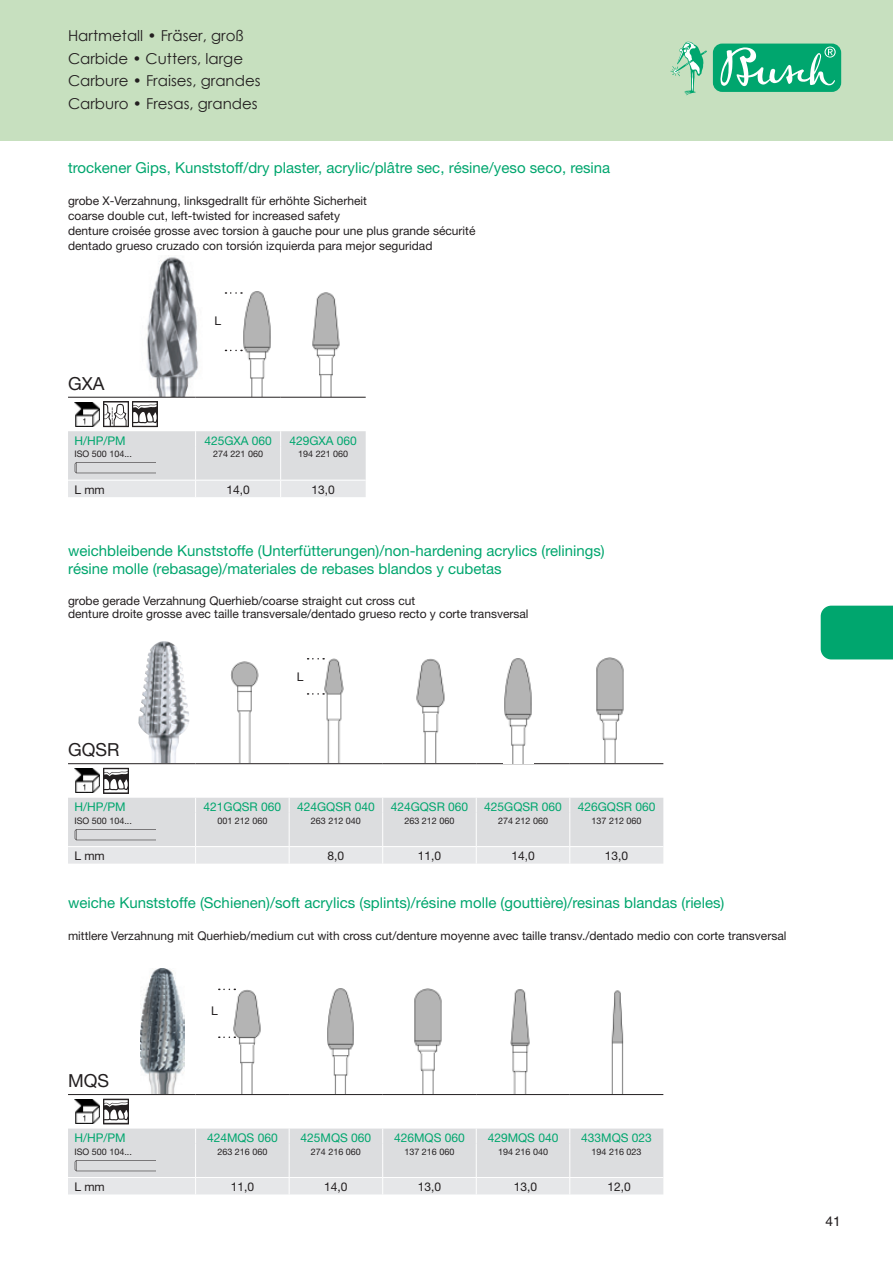
<style>
.page{position:relative;width:893px;height:1263px;background:#fff}
.page>*{position:absolute;margin:0;border:0;box-sizing:border-box;transform-origin:0 0}
.t1{font:18px "Helvetica Neue";color:#231f20}
.t2{font:15px/18px "Helvetica Neue";color:#00a66e}
.t3{font:15px/22.5px "Century Gothic";color:#231f20}
.t4{font:13.5px "Helvetica";color:#231f20}
.t5{font:12px/14.9px "Helvetica Neue";color:#231f20}
.t6{font:12px "Helvetica Neue";color:#00a66e}
.t7{font:9px "Helvetica Neue";color:#231f20}
</style>
<div class="page">
<div style="left:0;top:0;width:893px;height:140px;background:#c7e0bf"></div>
<div style="left:821px;top:606px;width:72px;height:53px;background:#00a66e"></div>
<div style="left:713px;top:44px;width:128px;height:48px;background:#00a66e;border-radius:9px"></div>
<svg style="left:720px;top:47px;width:116px;height:39px"></svg>
<svg style="left:670px;top:41px;width:37px;height:54px"></svg>
<img style="left:131px;top:255px;width:85px;height:142px">
<img style="left:243px;top:291px;width:30px;height:106px">
<img style="left:310px;top:292px;width:33px;height:105px">
<svg style="left:225px;top:292px;width:17px;height:2px"></svg>
<svg style="left:68px;top:431px;width:298px;height:66px;background:#dfe0e2"></svg>
<hr style="left:68px;top:480px;width:128px;height:1px;background:#fff">
<hr style="left:196px;top:480px;width:85px;height:1px;background:#fff">
<hr style="left:281px;top:480px;width:85px;height:1px;background:#fff">
<hr style="left:68px;top:397px;width:128px;height:1px;background:#231f20">
<hr style="left:196px;top:397px;width:85px;height:1px;background:#231f20">
<hr style="left:281px;top:397px;width:85px;height:1px;background:#231f20">
<img style="left:75px;top:402px;width:25px;height:24px">
<img style="left:105px;top:403px;width:22px;height:22px">
<div style="left:103px;top:401px;width:26px;height:26px;border:1px solid #231f20"></div>
<img style="left:134px;top:404px;width:22px;height:20px">
<div style="left:132px;top:401px;width:26px;height:26px;border:1px solid #231f20"></div>
<img style="left:74px;top:459px;width:81px;height:15px">
<img style="left:140px;top:641px;width:24px;height:71px">
<img style="left:323px;top:658px;width:21px;height:105px">
<img style="left:416px;top:658px;width:29px;height:105px">
<img style="left:596px;top:657px;width:28px;height:106px">
<svg style="left:308px;top:693px;width:16px;height:2px"></svg>
<img style="left:230px;top:661px;width:29px;height:102px">
<svg style="left:68px;top:798px;width:595px;height:66px;background:#dfe0e2"></svg>
<hr style="left:68px;top:846px;width:128px;height:1px;background:#fff">
<hr style="left:196px;top:846px;width:93px;height:1px;background:#fff">
<hr style="left:289px;top:846px;width:94px;height:1px;background:#fff">
<hr style="left:383px;top:846px;width:93px;height:1px;background:#fff">
<hr style="left:476px;top:846px;width:94px;height:1px;background:#fff">
<hr style="left:570px;top:846px;width:93px;height:1px;background:#fff">
<hr style="left:68px;top:763px;width:128px;height:1px;background:#231f20">
<hr style="left:196px;top:763px;width:93px;height:1px;background:#231f20">
<hr style="left:289px;top:763px;width:94px;height:1px;background:#231f20">
<hr style="left:383px;top:763px;width:93px;height:1px;background:#231f20">
<hr style="left:476px;top:763px;width:94px;height:1px;background:#231f20">
<hr style="left:570px;top:763px;width:93px;height:1px;background:#231f20">
<img style="left:75px;top:769px;width:25px;height:24px">
<img style="left:105px;top:771px;width:22px;height:20px">
<div style="left:103px;top:768px;width:26px;height:25px;border:1px solid #231f20"></div>
<img style="left:74px;top:826px;width:81px;height:15px">
<img style="left:140px;top:968px;width:45px;height:126px">
<img style="left:233px;top:988px;width:28px;height:105px">
<img style="left:327px;top:988px;width:27px;height:105px">
<img style="left:414px;top:988px;width:28px;height:105px">
<img style="left:510px;top:989px;width:20px;height:104px">
<img style="left:611px;top:990px;width:13px;height:103px">
<svg style="left:219px;top:988px;width:16px;height:2px"></svg>
<svg style="left:219px;top:1036px;width:16px;height:2px"></svg>
<svg style="left:68px;top:1128px;width:595px;height:66px;background:#dfe0e1"></svg>
<hr style="left:68px;top:1177px;width:128px;height:1px;background:#fff">
<hr style="left:196px;top:1177px;width:93px;height:1px;background:#fff">
<hr style="left:289px;top:1177px;width:94px;height:1px;background:#fff">
<hr style="left:383px;top:1177px;width:93px;height:1px;background:#fff">
<hr style="left:476px;top:1177px;width:94px;height:1px;background:#fff">
<hr style="left:570px;top:1177px;width:93px;height:1px;background:#fff">
<hr style="left:68px;top:1094px;width:128px;height:1px;background:#231f20">
<hr style="left:196px;top:1094px;width:93px;height:1px;background:#231f20">
<hr style="left:289px;top:1094px;width:94px;height:1px;background:#231f20">
<hr style="left:383px;top:1094px;width:93px;height:1px;background:#231f20">
<hr style="left:476px;top:1094px;width:94px;height:1px;background:#231f20">
<hr style="left:570px;top:1094px;width:93px;height:1px;background:#231f20">
<img style="left:75px;top:1099px;width:25px;height:24px">
<img style="left:105px;top:1102px;width:22px;height:19px">
<div style="left:103px;top:1099px;width:26px;height:25px;border:1px solid #231f20"></div>
<img style="left:74px;top:1156px;width:81px;height:15px">
<img style="left:504px;top:658px;width:28px;height:105px">
<p class="t3" style="left:68px;top:24px;width:194px">Hartmetall • Fräser, groß<br>Carbide • Cutters, large<br>Carbure • Fraises, grandes<br>Carburo • Fresas, grandes</p>
<p class="t2" style="left:68px;top:159px;width:544px">trockener Gips, Kunststoff/dry plaster, acrylic/plâtre sec, résine/yeso seco, resina</p>
<p class="t5" style="left:68px;top:193px;width:409px">grobe X-Verzahnung, linksgedrallt für erhöhte Sicherheit<br>coarse double cut, left-twisted for increased safety<br>denture croisée grosse avec torsion à gauche pour une plus grande sécurité dentado grueso cruzado con torsión izquierda para mejor seguridad</p>
<h1 class="t1" style="left:68px;top:373px;width:38px">GXA</h1>
<p class="t5" style="left:215px;top:313px;width:8px">L</p>
<p class="t6" style="left:74px;top:433px;width:53px">H/HP/PM</p>
<p class="t6" style="left:204px;top:433px;width:69px">425GXA 060</p>
<p class="t6" style="left:289px;top:433px;width:69px">429GXA 060</p>
<p class="t7" style="left:74px;top:449px;width:59px">ISO 500 104...</p>
<p class="t7" style="left:213px;top:449px;width:52px">274 221 060</p>
<p class="t7" style="left:298px;top:449px;width:52px">194 221 060</p>
<p class="t5" style="left:74px;top:482px;width:32px">L mm</p>
<p class="t5" style="left:226px;top:482px;width:25px">14,0</p>
<p class="t5" style="left:311px;top:482px;width:25px">13,0</p>
<p class="t2" style="left:68px;top:542px;width:538px">weichbleibende Kunststoffe (Unterfütterungen)/non-hardening acrylics (relinings) résine molle (rebasage)/materiales de rebases blandos y cubetas</p>
<p class="t5" style="left:68px;top:594px;width:462px;line-height:12.8px">grobe gerade Verzahnung Querhieb/coarse straight cut cross cut<br>denture droite grosse avec taille transversale/dentado grueso recto y corte transversal</p>
<h1 class="t1" style="left:68px;top:739px;width:53px">GQSR</h1>
<p class="t5" style="left:297px;top:669px;width:8px">L</p>
<p class="t6" style="left:74px;top:800px;width:53px">H/HP/PM</p>
<p class="t6" style="left:204px;top:800px;width:79px">421GQSR 060</p>
<p class="t6" style="left:297px;top:800px;width:79px">424GQSR 040</p>
<p class="t6" style="left:391px;top:800px;width:79px">424GQSR 060</p>
<p class="t6" style="left:484px;top:800px;width:79px">425GQSR 060</p>
<p class="t6" style="left:578px;top:800px;width:79px">426GQSR 060</p>
<p class="t7" style="left:74px;top:815px;width:59px">ISO 500 104...</p>
<p class="t7" style="left:217px;top:815px;width:52px">001 212 060</p>
<p class="t7" style="left:311px;top:815px;width:52px">263 212 040</p>
<p class="t7" style="left:404px;top:815px;width:52px">263 212 060</p>
<p class="t7" style="left:498px;top:815px;width:52px">274 212 060</p>
<p class="t7" style="left:592px;top:815px;width:52px">137 212 060</p>
<p class="t5" style="left:74px;top:848px;width:32px">L mm</p>
<p class="t5" style="left:328px;top:848px;width:18px">8,0</p>
<p class="t5" style="left:418px;top:848px;width:25px">11,0</p>
<p class="t5" style="left:511px;top:848px;width:25px">14,0</p>
<p class="t5" style="left:605px;top:848px;width:25px">13,0</p>
<p class="t2" style="left:68px;top:893px;width:658px">weiche Kunststoffe (Schienen)/soft acrylics (splints)/résine molle (gouttière)/resinas blandas (rieles)</p>
<p class="t5" style="left:68px;top:928px;width:720px">mittlere Verzahnung mit Querhieb/medium cut with cross cut/denture moyenne avec taille transv./dentado medio con corte transversal</p>
<h1 class="t1" style="left:68px;top:1070px;width:43px">MQS</h1>
<p class="t5" style="left:211px;top:1003px;width:8px">L</p>
<p class="t6" style="left:74px;top:1131px;width:53px">H/HP/PM</p>
<p class="t6" style="left:207px;top:1131px;width:72px">424MQS 060</p>
<p class="t6" style="left:301px;top:1131px;width:72px">425MQS 060</p>
<p class="t6" style="left:394px;top:1131px;width:72px">426MQS 060</p>
<p class="t6" style="left:488px;top:1131px;width:72px">429MQS 040</p>
<p class="t6" style="left:581px;top:1131px;width:72px">433MQS 023</p>
<p class="t7" style="left:74px;top:1146px;width:59px">ISO 500 104...</p>
<p class="t7" style="left:217px;top:1146px;width:52px">263 216 060</p>
<p class="t7" style="left:311px;top:1146px;width:52px">274 216 060</p>
<p class="t7" style="left:404px;top:1146px;width:52px">137 216 060</p>
<p class="t7" style="left:498px;top:1146px;width:52px">194 216 040</p>
<p class="t7" style="left:592px;top:1146px;width:52px">194 216 023</p>
<p class="t5" style="left:74px;top:1179px;width:32px">L mm</p>
<p class="t5" style="left:231px;top:1179px;width:25px">11,0</p>
<p class="t5" style="left:324px;top:1179px;width:25px">14,0</p>
<p class="t5" style="left:418px;top:1179px;width:25px">13,0</p>
<p class="t5" style="left:514px;top:1179px;width:25px">13,0</p>
<p class="t5" style="left:607px;top:1179px;width:25px">12,0</p>
<p class="t4" style="left:825px;top:1213px;width:17px">41</p>
</div>
